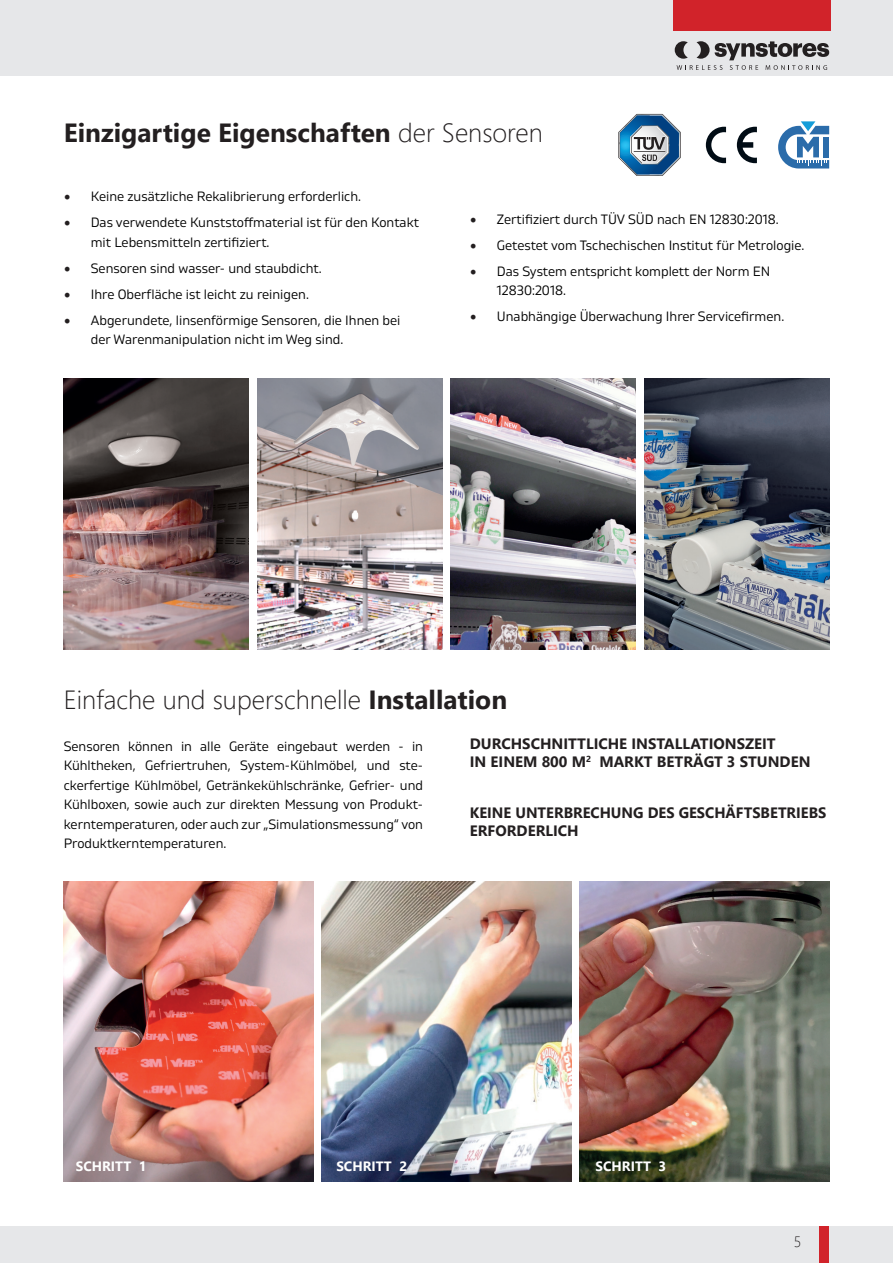
<style>
.page{position:relative;width:893px;height:1263px;background:#fff}
.page>*{position:absolute;margin:0;border:0;box-sizing:border-box;transform-origin:0 0}
.t1{font:300 26.25px "Segoe UI";color:#231f20}
.t2{font:700 26.25px "Segoe UI";color:#231f20}
.t3{font:700 15px/18px "Segoe UI";color:#231f20}
.t4{font:300 15px "Segoe UI";color:#231f20}
.t5{font:13.5px/19.5px "Gilam";color:#000}
.t6{font:700 13.5px "Segoe UI";color:#fff}
.s1{font-weight:300}
.s2{font-family:"Minion Pro";font-size:18px;color:#231f20}
.s3{font-weight:700}
</style>
<div class="page">
<img style="left:64px;top:881px;width:249px;height:300px">
<img style="left:322px;top:881px;width:249px;height:300px">
<img style="left:580px;top:881px;width:249px;height:300px">
<img style="left:257px;top:378px;width:185px;height:271px">
<img style="left:64px;top:378px;width:185px;height:271px">
<img style="left:451px;top:378px;width:185px;height:271px">
<img style="left:644px;top:378px;width:185px;height:271px">
<svg style="left:737px;top:127px;width:20px;height:36px"></svg>
<svg style="left:706px;top:127px;width:20px;height:36px"></svg>
<svg style="left:778px;top:121px;width:51px;height:47px"></svg>
<div style="left:0;top:0;width:893px;height:75px;background:#e6e7e9"></div>
<div style="left:673px;top:0;width:158px;height:31px;background:#d1232a"></div>
<svg style="left:675px;top:41px;width:154px;height:29px"></svg>
<div style="left:0;top:1227px;width:893px;height:36px;background:#e6e7e9"></div>
<div style="left:819px;top:1227px;width:10px;height:36px;background:#d1232a"></div>
<svg style="left:619px;top:114px;width:61px;height:62px"></svg>
<h1 class="t2" style="left:64px;top:108px;width:480px">Einzigartige Eigenschaften <span class="s1">der Sensoren</span></h1>
<p class="t5" style="left:64px;top:186px;width:299px"><span class="s2">•</span> Keine zusätzliche Rekalibrierung erforderlich.</p>
<p class="t5" style="left:91px;top:212px;width:330px;text-indent:-27px"><span class="s2">•</span> Das verwendete Kunststoffmaterial ist für den Kontakt mit Lebensmitteln zertifiziert.</p>
<p class="t5" style="left:64px;top:258px;width:259px"><span class="s2">•</span> Sensoren sind wasser- und staubdicht.</p>
<p class="t5" style="left:64px;top:284px;width:247px"><span class="s2">•</span> Ihre Oberfläche ist leicht zu reinigen.</p>
<p class="t5" style="left:91px;top:309px;width:311px;text-indent:-27px"><span class="s2">•</span> Abgerundete, linsenförmige Sensoren, die Ihnen bei der Warenmanipulation nicht im Weg sind.</p>
<p class="t5" style="left:470px;top:209px;width:310px"><span class="s2">•</span> Zertifiziert durch TÜV SÜD nach EN 12830:2018.</p>
<p class="t5" style="left:470px;top:235px;width:336px"><span class="s2">•</span> Getestet vom Tschechischen Institut für Metrologie.</p>
<p class="t5" style="left:497px;top:261px;width:275px;text-indent:-27px"><span class="s2">•</span> Das System entspricht komplett der Norm EN<br>12830:2018.</p>
<p class="t5" style="left:470px;top:306px;width:316px"><span class="s2">•</span> Unabhängige Überwachung Ihrer Servicefirmen.</p>
<h1 class="t1" style="left:64px;top:675px;width:445px">Einfache und superschnelle <span class="s3">Installation</span></h1>
<p class="t3" style="left:470px;top:734px;width:342px">DURCHSCHNITTLICHE INSTALLATIONSZEIT<br>IN EINEM 800 M<sup>2</sup> MARKT BETRÄGT 3 STUNDEN</p>
<p class="t3" style="left:470px;top:802px;width:358px">KEINE UNTERBRECHUNG DES GESCHÄFTSBETRIEBS<br>ERFORDERLICH</p>
<p class="t5" style="left:64px;top:736px;width:361px;text-align:justify">Sensoren können in alle Geräte eingebaut werden - in Kühltheken, Gefriertruhen, System-Kühlmöbel, und ste&shy;ckerfertige Kühlmöbel, Getränkekühlschränke, Gefrier- und Kühlboxen, sowie auch zur direkten Messung von Produkt&shy;kerntemperaturen, oder auch zur „Simulationsmessung“ von Produktkerntemperaturen.</p>
<p class="t6" style="left:76px;top:1153px;width:72px">SCHRITT 1</p>
<p class="t6" style="left:336px;top:1153px;width:72px">SCHRITT 2</p>
<p class="t6" style="left:596px;top:1153px;width:72px">SCHRITT 3</p>
<p class="t4" style="left:794px;top:1228px;width:9px">5</p>
</div>
